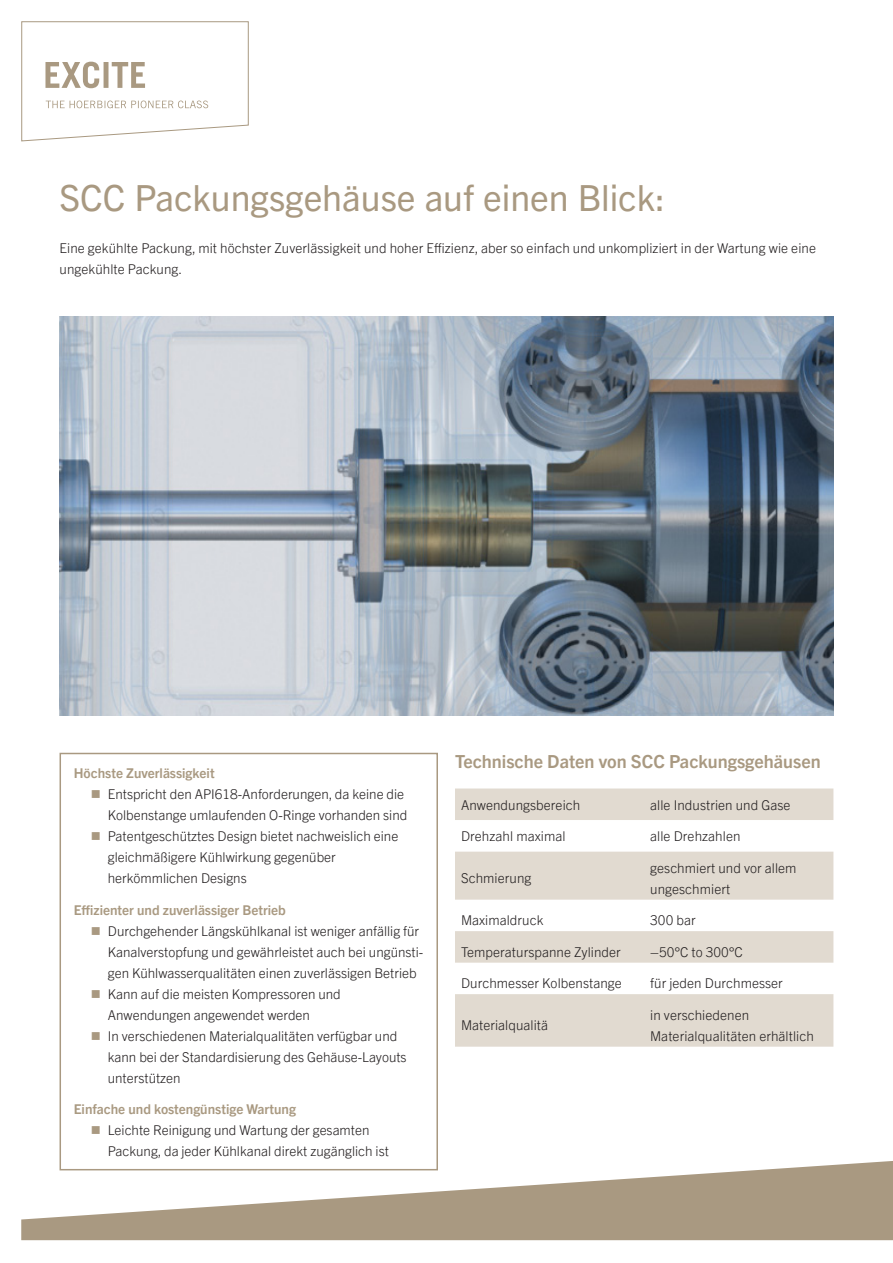
<style>
.page{position:relative;width:893px;height:1263px;background:#fff}
.page>*{position:absolute;margin:0;border:0;box-sizing:border-box;transform-origin:0 0}
.titel_gross{font:36px "Trade Gothic Next LT Pro";color:#a99981}
.Kleine_titel{font:700 18px "Trade Gothic Next LT Pro";color:#a99981}
.text{font:300 13.5px/21px "Trade Gothic Next LT Pro";color:#231f20}
.titel-9pt{font:700 13.5px "Trade Gothic Next LT Pro";color:#a99981}
</style>
<div class="page">
<svg style="left:455px;top:788px;width:378px;height:259px;fill:#e1dad0"></svg>
<svg style="left:21px;top:1161px;width:872px;height:79px;fill:#a99981"></svg>
<div style="left:60px;top:753px;width:378px;height:417px;border:2px solid #a99981"></div>
<svg style="left:21px;top:21px;width:228px;height:120px"></svg>
<img style="left:60px;top:316px;width:773px;height:399px">
<p class="titel_gross" style="left:60px;top:173px;width:607px">SCC Packungsgehäuse auf einen Blick:</p>
<p class="text" style="left:60px;top:237px;width:758px">Eine gekühlte Packung, mit höchster Zuverlässigkeit und hoher Effizienz, aber so einfach und unkompliziert in der Wartung wie eine ungekühlte Packung.</p>
<p class="titel-9pt" style="left:74px;top:764px;width:142px">Höchste Zuverlässigkeit</p>
<p class="text" style="left:108px;top:783px;width:301px">Entspricht den API618-Anforderungen, da keine die<br>Kolbenstange umlaufenden O-Ringe vorhanden sind</p>
<p class="text" style="left:108px;top:825px;width:292px">Patentgeschütztes Design bietet nachweislich eine gleichmäßigere Kühlwirkung gegenüber herkömmlichen Designs</p>
<p class="titel-9pt" style="left:74px;top:900px;width:214px">Effizienter und zuverlässiger Betrieb</p>
<p class="text" style="left:108px;top:919px;width:317px">Durchgehender Längskühlkanal ist weniger anfällig für<br>Kanalverstopfung und gewährleistet auch bei ungünsti&shy;gen Kühlwasserqualitäten einen zuverlässigen Betrieb</p>
<p class="text" style="left:108px;top:982px;width:234px">Kann auf die meisten Kompressoren und<br>Anwendungen angewendet werden</p>
<p class="text" style="left:108px;top:1024px;width:300px">In verschiedenen Materialqualitäten verfügbar und kann bei der Standardisierung des Gehäuse-Layouts unterstützen</p>
<p class="titel-9pt" style="left:74px;top:1100px;width:224px">Einfache und kostengünstige Wartung</p>
<p class="text" style="left:108px;top:1119px;width:283px">Leichte Reinigung und Wartung der gesamten<br>Packung, da jeder Kühlkanal direkt zugänglich ist</p>
<p class="Kleine_titel" style="left:455px;top:748px;width:367px">Technische Daten von SCC Packungsgehäusen</p>
<p class="text" style="left:461px;top:793px;width:121px">Anwendungsbereich</p>
<p class="text" style="left:650px;top:793px;width:142px">alle Industrien und Gase</p>
<p class="text" style="left:461px;top:825px;width:106px">Drehzahl maximal</p>
<p class="text" style="left:650px;top:825px;width:92px">alle Drehzahlen</p>
<p class="text" style="left:461px;top:867px;width:72px">Schmierung</p>
<p class="text" style="left:650px;top:856px;width:148px">geschmiert und vor allem ungeschmiert</p>
<p class="text" style="left:461px;top:909px;width:84px">Maximaldruck</p>
<p class="text" style="left:650px;top:909px;width:47px">300 bar</p>
<p class="text" style="left:461px;top:940px;width:161px">Temperaturspanne Zylinder</p>
<p class="text" style="left:650px;top:940px;width:94px">–50°C to 300°C</p>
<p class="text" style="left:461px;top:972px;width:162px">Durchmesser Kolbenstange</p>
<p class="text" style="left:650px;top:972px;width:134px">für jeden Durchmesser</p>
<p class="text" style="left:461px;top:1014px;width:89px">Materialqualitä</p>
<p class="text" style="left:650px;top:1003px;width:165px">in verschiedenen<br>Materialqualitäten erhältlich</p>
</div>
